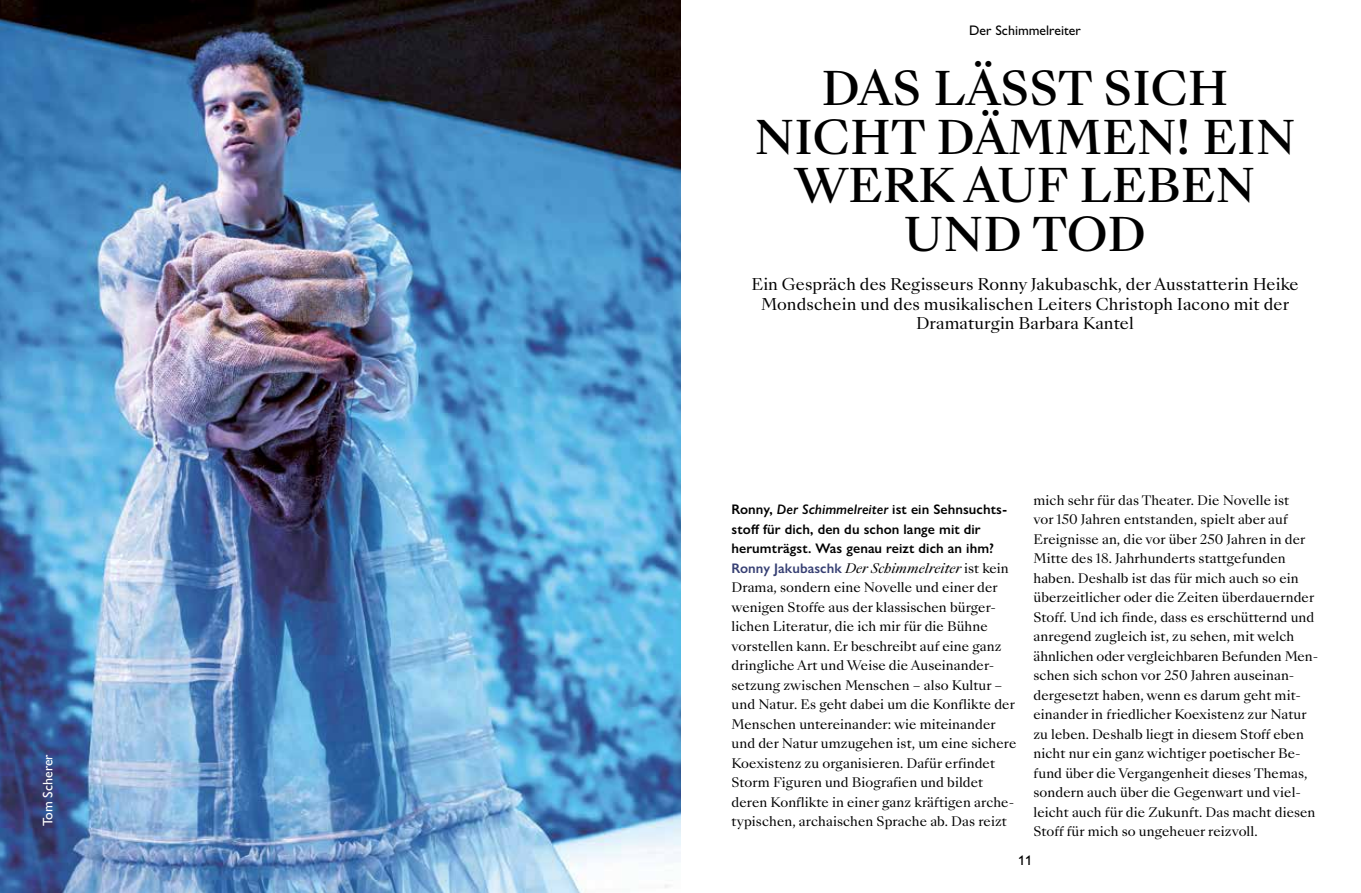
<style>
.page{position:relative;width:1361px;height:893px;background:#fff}
.page>*{position:absolute;margin:0;border:0;box-sizing:border-box;transform-origin:0 0}
.t1{font:500 45px/48.8px "Sang Bleu Kingdom";letter-spacing:.005em;color:#000;text-align:center}
.t2{font:15.75px/19.5px "Sang Bleu Kingdom";letter-spacing:.005em;color:#000;text-align:center}
.t3{font:600 13.8px/19.5px "Gill Sans Nova";letter-spacing:.005em;color:#000}
.t4{font:500 13.8px "Gill Sans Nova";color:#000}
.t5{font:500 13.8px "Gill Sans Nova";color:#fff}
.t6{font:12.75px/19.5px "Sang Bleu Kingdom";letter-spacing:.005em;color:#000}
.s1{font-style:italic}
.s2{font-family:"Gill Sans Nova";font-weight:600;font-size:13.8px;color:#363f73}
</style>
<div class="page">
<img style="left:0;top:0;width:680px;height:893px">
<p class="t5" style="left:40px;top:826px;width:74px;rotate:-90deg">Tom Scherer</p>
<p class="t4" style="left:969px;top:22px;width:113px">Der Schimmelreiter</p>
<h1 class="t1" style="left:754px;top:66px;width:543px">DAS LÄSST SICH<br>NICHT DÄMMEN! EIN<br>WERK AUF LEBEN<br>UND TOD</h1>
<p class="t2" style="left:751px;top:275px;width:548px">Ein Gespräch des Regisseurs Ronny Jakubaschk, der Ausstatterin Heike<br>Mondschein und des musikalischen Leiters Christoph Iacono mit der<br>Dramaturgin Barbara Kantel</p>
<p class="t3" style="left:731px;top:500px;width:277px">Ronny, <span class="s1">Der Schimmelreiter</span> ist ein Sehnsuchts&shy;stoff für dich, den du schon lange mit dir herumträgst. Was genau reizt dich an ihm?</p>
<p class="t6" style="left:731px;top:559px;width:286px"><span class="s2">Ronny Jakubaschk</span> <span class="s1">Der Schimmelreiter</span> ist kein Drama, sondern eine Novelle und einer der wenigen Stoffe aus der klassischen bürger&shy;lichen Literatur, die ich mir für die Bühne vorstellen kann. Er beschreibt auf eine ganz dringliche Art und Weise die Auseinander&shy;setzung zwischen Menschen – also Kultur – und Natur. Es geht dabei um die Konflikte der Menschen untereinander: wie miteinander und der Natur umzugehen ist, um eine sichere Koexistenz zu organisieren. Dafür erfindet Storm Figuren und Biografien und bildet deren Konflikte in einer ganz kräftigen arche&shy;typischen, archaischen Sprache ab. Das reizt</p>
<p class="t6" style="left:1033px;top:491px;width:284px">mich sehr für das Theater. Die Novelle ist<br>vor 150 Jahren entstanden, spielt aber auf Ereignisse an, die vor über 250 Jahren in der Mitte des 18. Jahrhunderts stattgefunden haben. Deshalb ist das für mich auch so ein überzeitlicher oder die Zeiten überdauernder Stoff. Und ich finde, dass es erschütternd und anregend zugleich ist, zu sehen, mit welch ähnlichen oder vergleichbaren Befunden Men&shy;schen sich schon vor 250 Jahren auseinan&shy;dergesetzt haben, wenn es darum geht mit&shy;einander in friedlicher Koexistenz zur Natur zu leben. Deshalb liegt in diesem Stoff eben nicht nur ein ganz wichtiger poetischer Be&shy;fund über die Vergangenheit dieses Themas, sondern auch über die Gegenwart und viel&shy;leicht auch für die Zukunft. Das macht diesen Stoff für mich so ungeheuer reizvoll.</p>
<p class="t4" style="left:1018px;top:852px;width:15px">11</p>
</div>
